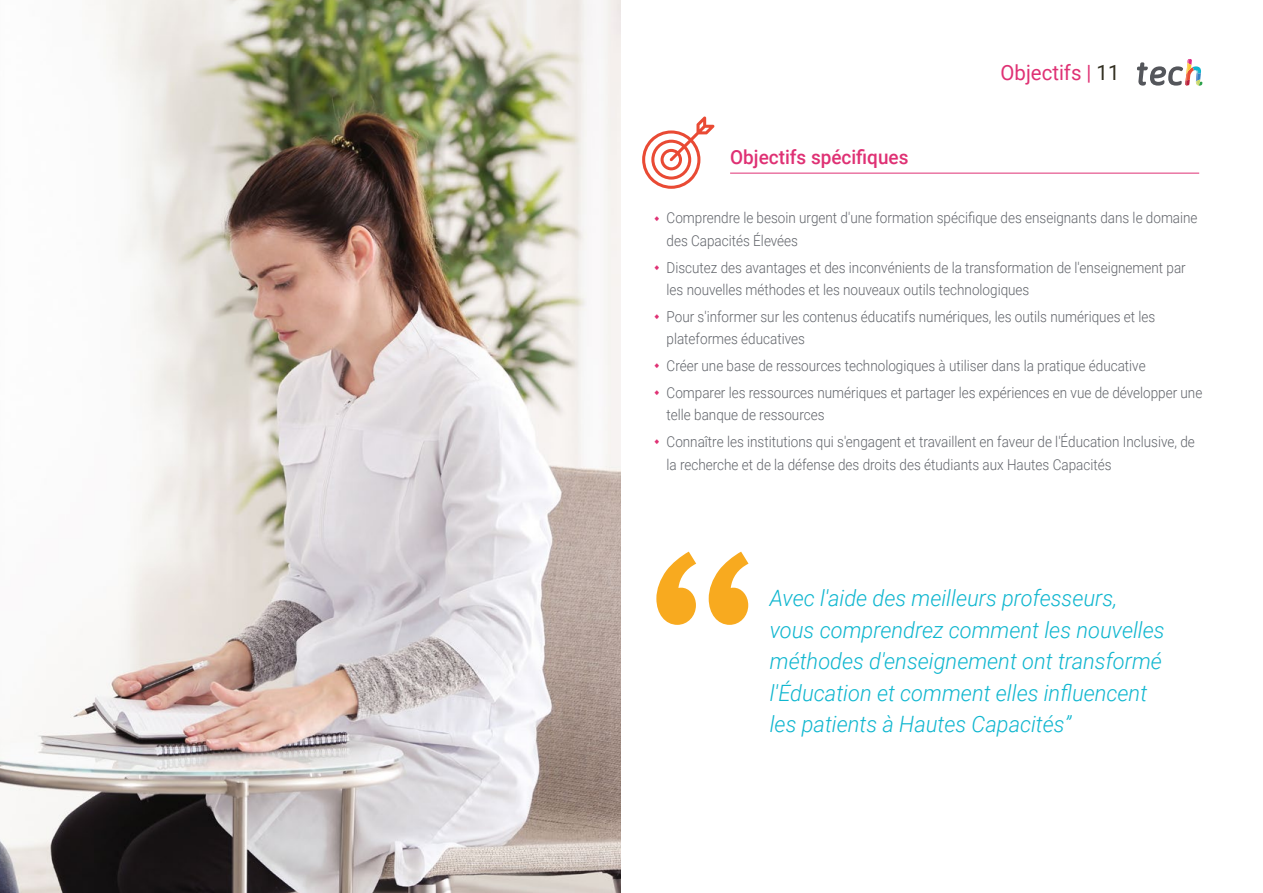
<style>
.page{position:relative;width:1263px;height:893px;background:#fff}
.page>*{position:absolute;margin:0;border:0;box-sizing:border-box;transform-origin:0 0}
.t1{font:italic 300 22.5px/31.5px "Roboto";color:#0fb6cf}
.t2{font:21px "Roboto";color:#df3174}
.t3{font:500 19.5px "Roboto";color:#df3174}
.t4{font:300 15px/22.5px "Roboto";color:#61646a;scale:.9 1}
.s1{color:#312e20}
</style>
<div class="page">
<hr style="left:730px;top:173px;width:469px;height:1px;background:#df3174">
<svg style="left:642px;top:116px;width:72px;height:73px"></svg>
<img style="left:0;top:0;width:621px;height:893px">
<svg style="left:656px;top:552px;width:92px;height:73px"></svg>
<svg style="left:1137px;top:59px;width:65px;height:27px"></svg>
<h3 class="t3" style="left:730px;top:144px;width:180px">Objectifs spécifiques</h3>
<h2 class="t2" style="left:1000px;top:57px;width:120px">Objectifs | <span class="s1">11</span></h2>
<p class="t4" style="left:666px;top:206px;width:591px">Comprendre le besoin urgent d'une formation spécifique des enseignants dans le domaine des Capacités Élevées</p>
<p class="t4" style="left:666px;top:255px;width:578px">Discutez des avantages et des inconvénients de la transformation de l'enseignement par les nouvelles méthodes et les nouveaux outils technologiques</p>
<p class="t4" style="left:666px;top:305px;width:544px">Pour s'informer sur les contenus éducatifs numériques, les outils numériques et les plateformes éducatives</p>
<p class="t4" style="left:666px;top:352px;width:597px;line-height:26.7px">Créer une base de ressources technologiques à utiliser dans la pratique éducative<br>Comparer les ressources numériques et partager les expériences en vue de développer une</p>
<p class="t4" style="left:666px;top:401px;width:588px;line-height:26.7px">telle banque de ressources<br>Connaître les institutions qui s'engagent et travaillent en faveur de l'Éducation Inclusive, de</p>
<p class="t4" style="left:666px;top:452px;width:496px">la recherche et de la défense des droits des étudiants aux Hautes Capacités</p>
<h1 class="t1" style="left:770px;top:581px;width:396px">Avec l'aide des meilleurs professeurs, vous comprendrez comment les nouvelles méthodes d'enseignement ont transformé l'Éducation et comment elles influencent les patients à Hautes Capacités”</h1>
</div>
